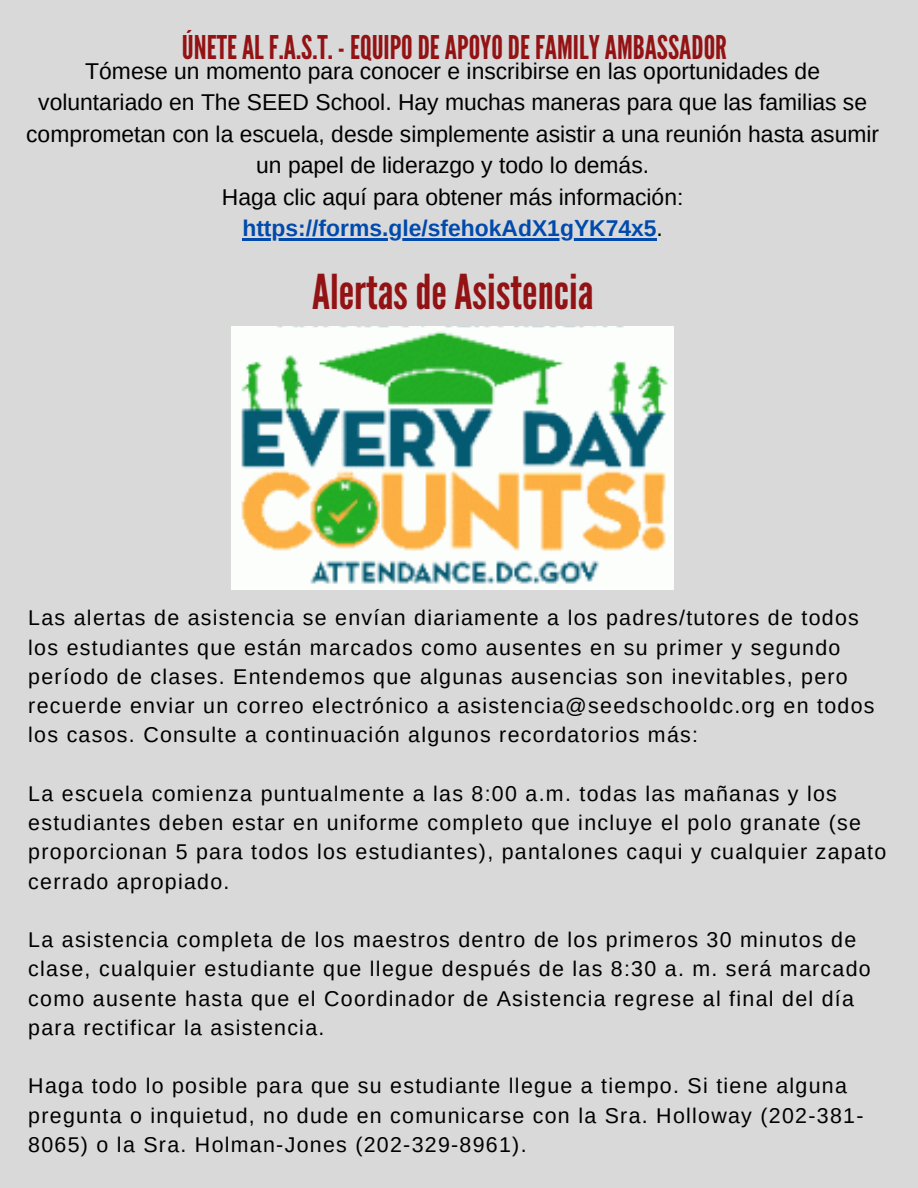
<style>
.page{position:relative;width:918px;height:1188px;background:#d9d9d9}
.page>*{position:absolute;margin:0;border:0;box-sizing:border-box;transform-origin:0 0}
.t1{font:48px "League Gothic";color:#931315}
.t2{font:32.7px "League Gothic";color:#931315}
.t3{font:22.8px/31.5px "Arimo";color:#000;text-align:center}
.t4{font:21.3px/29.2px "Arimo";letter-spacing:.06em;color:#000}
.s1{font-weight:700;color:#004aad}
</style>
<div class="page">
<hr style="left:242px;top:239px;width:415px;height:2px;background:#004aad">
<img style="left:232px;top:327px;width:442px;height:263px">
<h2 class="t2" style="left:182px;top:28px;width:547px">ÚNETEAL F.A.S.T. - EQUIPODEAPOYODE FAMILYAMBASSADOR</h2>
<p class="t3" style="left:26px;top:55px;width:854px">Tómese un momento para conocer e inscribirse en las oportunidades de voluntariado en The SEED School. Hay muchas maneras para que las familias se comprometan con la escuela, desde simplemente asistir a una reunión hasta asumir un papel de liderazgo y todo lo demás.<br>Haga clic aquí para obtener más información: <span class="s1">https://forms.gle/sfehokAdX1gYK74x5</span>.</p>
<h1 class="t1" style="left:312px;top:264px;width:283px">AlertasdeAsistencia</h1>
<p class="t4" style="left:28px;top:603px;width:848px">Las alertas de asistencia se envían diariamente a los padres/tutores de todos los estudiantes que están marcados como ausentes en su primer y segundo período de clases. Entendemos que algunas ausencias son inevitables, pero recuerde enviar un correo electrónico a asistencia@seedschooldc.org en todos los casos. Consulte a continuación algunos recordatorios más:</p>
<p class="t4" style="left:28px;top:779px;width:860px">La escuela comienza puntualmente a las 8:00 a.m. todas las mañanas y los estudiantes deben estar en uniforme completo que incluye el polo granate (se proporcionan 5 para todos los estudiantes), pantalones caqui y cualquier zapato cerrado apropiado.</p>
<p class="t4" style="left:28px;top:925px;width:844px">La asistencia completa de los maestros dentro de los primeros 30 minutos de clase, cualquier estudiante que llegue después de las 8:30 a. m. será marcado como ausente hasta que el Coordinador de Asistencia regrese al final del día para rectificar la asistencia.</p>
<p class="t4" style="left:28px;top:1071px;width:837px">Haga todo lo posible para que su estudiante llegue a tiempo. Si tiene alguna pregunta o inquietud, no dude en comunicarse con la Sra. Holloway (202-381-<br>8065) o la Sra. Holman-Jones (202-329-8961).</p>
</div>
